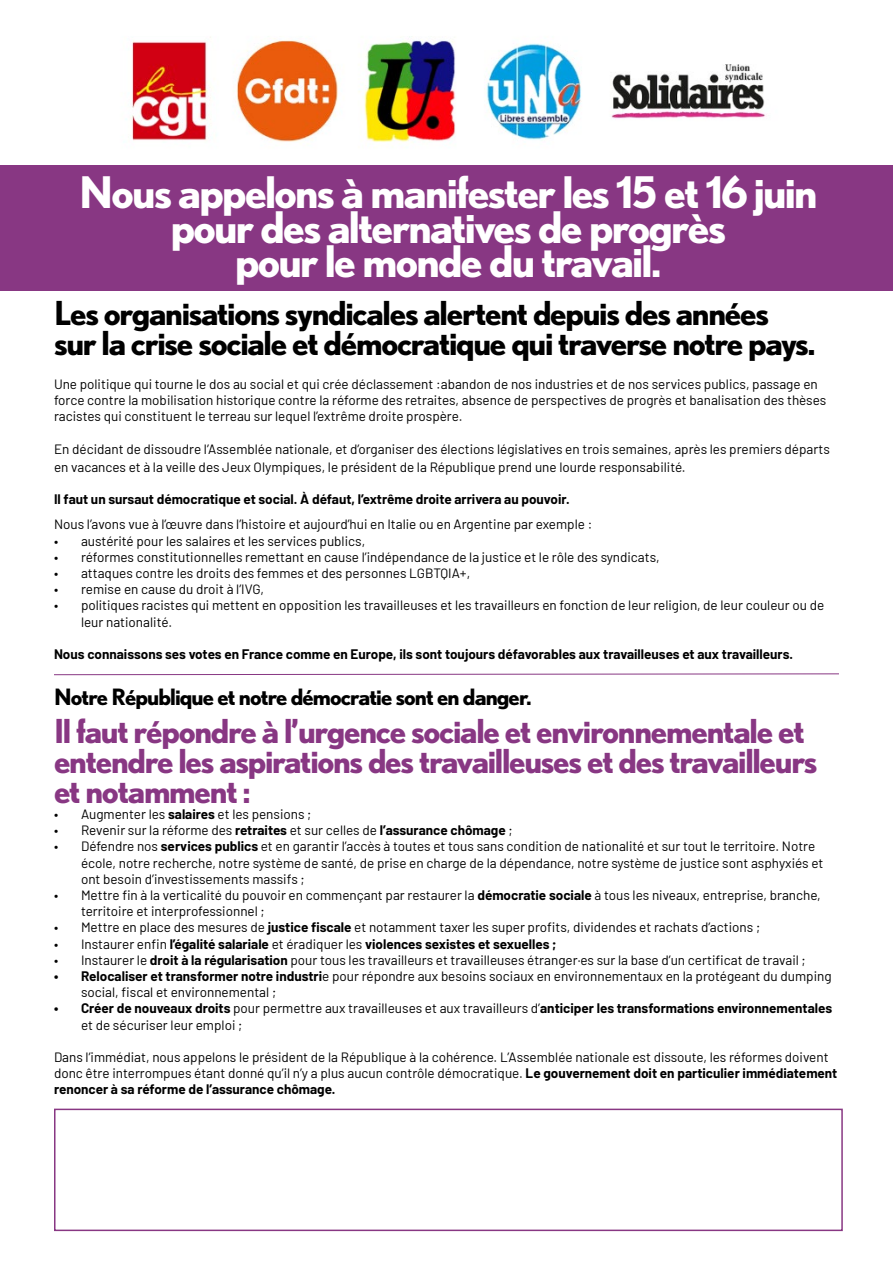
<style>
.page{position:relative;width:893px;height:1263px;background:#fff}
.page>*{position:absolute;margin:0;border:0;box-sizing:border-box;transform-origin:0 0}
.t1{font:700 43.5px/34.5px "Nobel";letter-spacing:-.04em;color:#fff;text-align:center}
.t2{font:700 33px/30px "Nobel";letter-spacing:-.04em;color:#883783}
.t3{font:700 33px/30px "Nobel";letter-spacing:-.04em;color:#000}
.t4{font:700 22.5px "Nobel";letter-spacing:-.04em;color:#000}
.t5{font:13.5px/16.2px "Barlow";color:#000}
.t6{font:700 13.5px "Barlow";color:#000}
.s1{font-weight:700}
.s2{font-weight:400}
</style>
<div class="page">
<img style="left:126px;top:36px;width:641px;height:106px">
<div style="left:0;top:165px;width:893px;height:125px;background:#883783"></div>
<svg style="left:54px;top:673px;width:785px;height:2px"></svg>
<div style="left:54px;top:1108px;width:789px;height:123px;border:2px solid #883783"></div>
<h1 class="t1" style="left:79px;top:174px;width:740px">Nous appelons à manifester les 15 et 16 juin pour des alternatives de progrès<br>pour le monde du travail.</h1>
<h2 class="t3" style="left:54px;top:297px;width:763px">Les organisations syndicales alertent depuis des années sur la crise sociale et démocratique qui traverse notre pays.</h2>
<p class="t5" style="left:54px;top:375px;width:774px">Une politique qui tourne le dos au social et qui crée déclassement :abandon de nos industries et de nos services publics, passage en force contre la mobilisation historique contre la réforme des retraites, absence de perspectives de progrès et banalisation des thèses racistes qui constituent le terreau sur lequel l’extrême droite prospère.</p>
<p class="t5" style="left:54px;top:439px;width:777px;line-height:18px">En décidant de dissoudre l’Assemblée nationale, et d’organiser des élections législatives en trois semaines, après les premiers départs en vacances et à la veille des Jeux Olympiques, le président de la République prend une lourde responsabilité.</p>
<p class="t6" style="left:54px;top:490px;width:517px">Il faut un sursaut démocratique et social. À défaut, l’extrême droite arrivera au pouvoir.</p>
<p class="t5" style="left:54px;top:516px;width:540px">Nous l’avons vue à l’œuvre dans l’histoire et aujourd’hui en Italie ou en Argentine par exemple :</p>
<p class="t5" style="left:54px;top:532px;width:313px">• austérité pour les salaires et les services publics,</p>
<p class="t5" style="left:54px;top:548px;width:607px">• réformes constitutionnelles remettant en cause l’indépendance de la justice et le rôle des syndicats,</p>
<p class="t5" style="left:54px;top:564px;width:418px">• attaques contre les droits des femmes et des personnes LGBTQIA+,</p>
<p class="t5" style="left:54px;top:581px;width:212px">• remise en cause du droit à l’IVG,</p>
<p class="t5" style="left:81px;top:597px;width:745px;text-indent:-27px">• politiques racistes qui mettent en opposition les travailleuses et les travailleurs en fonction de leur religion, de leur couleur ou de leur nationalité.</p>
<p class="t6" style="left:54px;top:645px;width:741px">Nous connaissons ses votes en France comme en Europe, ils sont toujours défavorables aux travailleuses et aux travailleurs.</p>
<h3 class="t4" style="left:54px;top:684px;width:479px">Notre République et notre démocratie sont en danger.</h3>
<h2 class="t2" style="left:54px;top:715px;width:765px">Il faut répondre à l’urgence sociale et environnementale et entendre les aspirations des travailleuses et des travailleurs et notamment :</h2>
<p class="t5" style="left:54px;top:805px;width:259px">• Augmenter les <span class="s1">salaires</span> et les pensions ;</p>
<p class="t5" style="left:54px;top:822px;width:460px">• Revenir sur la réforme des <span class="s1">retraites</span> et sur celles de <span class="s1">l’assurance chômage</span> ;</p>
<p class="t5" style="left:81px;top:838px;width:744px;text-indent:-27px">• Défendre nos <span class="s1">services publics</span> et en garantir l’accès à toutes et tous sans condition de nationalité et sur tout le territoire. Notre école, notre recherche, notre système de santé, de prise en charge de la dépendance, notre système de justice sont asphyxiés et ont besoin d’investissements massifs ;</p>
<p class="t5" style="left:81px;top:886px;width:741px;text-indent:-27px">• Mettre fin à la verticalité du pouvoir en commençant par restaurer la <span class="s1">démocratie sociale</span> à tous les niveaux, entreprise, branche, territoire et interprofessionnel ;</p>
<p class="t5" style="left:54px;top:919px;width:708px">• Mettre en place des mesures de <span class="s1">justice fiscale</span> et notamment taxer les super profits, dividendes et rachats d’actions ;</p>
<p class="t6" style="left:54px;top:935px;width:504px"><span class="s2">• Instaurer enfin</span> l’égalité salariale <span class="s2">et éradiquer les</span> violences sexistes et sexuelles ;</p>
<p class="t5" style="left:54px;top:951px;width:753px">• Instaurer le <span class="s1">droit à la régularisation</span> pour tous les travailleurs et travailleuses étranger·es sur la base d’un certificat de travail ;</p>
<p class="t5" style="left:81px;top:967px;width:752px;text-indent:-27px"><span class="s1">• Relocaliser et transformer notre industri</span>e pour répondre aux besoins sociaux en environnementaux en la protégeant du dumping social, fiscal et environnemental ;</p>
<p class="t5" style="left:81px;top:1000px;width:753px;text-indent:-27px"><span class="s1">• Créer de nouveaux droits</span> pour permettre aux travailleuses et aux travailleurs d’<span class="s1">anticiper les transformations environnementales </span>et de sécuriser leur emploi ;</p>
<p class="t5" style="left:54px;top:1048px;width:785px">Dans l’immédiat, nous appelons le président de la République à la cohérence. L’Assemblée nationale est dissoute, les réformes doivent donc être interrompues étant donné qu’il n’y a plus aucun contrôle démocratique. <span class="s1">Le gouvernement doit en particulier immédiatement renoncer à sa réforme de l’assurance chômage.</span></p>
</div>
